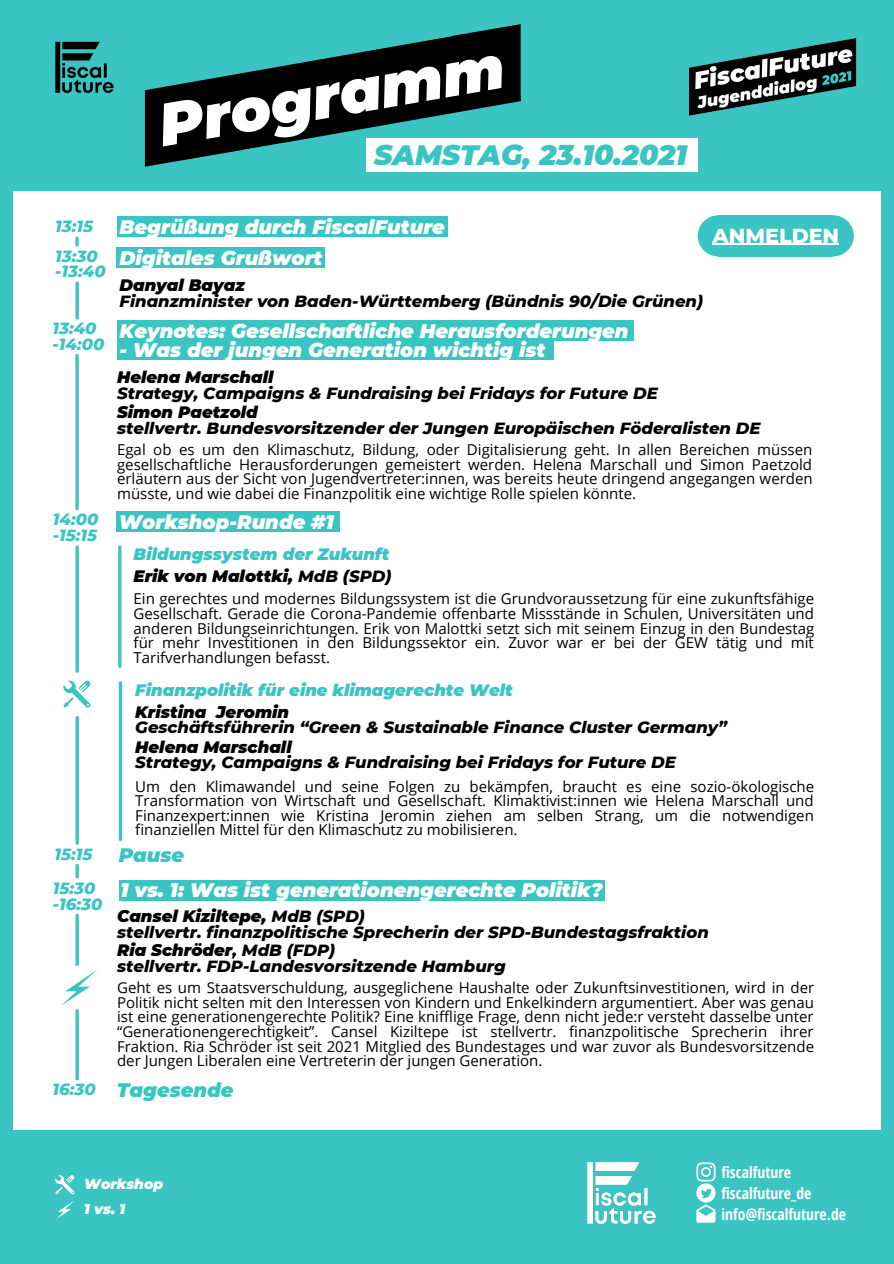
<style>
.page{position:relative;width:894px;height:1264px;background:#fff}
.page>*{position:absolute;margin:0;border:0;box-sizing:border-box;transform-origin:0 0}
.t1{font:italic 900 60px "Montserrat";color:#fff}
.t2{font:italic 900 28.05px "Montserrat";color:#3ac5c2}
.t3{font:800 20.7px "Montserrat";color:#fff}
.t4{font:italic 900 19.5px "Montserrat";color:#fff}
.t5{font:italic 900 19.5px "Montserrat";color:#3ac5c2}
.t6{font:italic 800 16.5px "Montserrat";color:#000}
.t7{font:italic 900 16.5px "Montserrat";color:#000}
.t8{font:italic 900 16.5px "Montserrat";color:#3ac5c2}
.t9{font:italic 800 16.5px "Montserrat";color:#3ac5c2}
.t10{font:700 15.75px "Open Sans Condensed";color:#fff}
.t11{font:15px/14.7px "Open Sans";color:#000;text-align:justify}
.t12{font:italic 900 13.95px "Montserrat";color:#fff}
.s1{font-weight:800}
</style>
<div class="page">
<div style="left:0;top:0;width:893px;height:1263px;background:#3ac5c2"></div>
<svg style="left:146px;top:40px;width:375px;height:102px;fill:#000"></svg>
<svg style="left:431px;top:24px;width:90px;height:77px;background:#061414"></svg>
<svg style="left:144px;top:90px;width:144px;height:77px"></svg>
<div style="left:13px;top:191px;width:867px;height:938px;background:#fff"></div>
<svg style="left:75px;top:915px;width:4px;height:163px"></svg>
<svg style="left:75px;top:547px;width:4px;height:296px"></svg>
<div style="left:117px;top:217px;width:330px;height:20px;background:#3ac5c2"></div>
<hr style="left:118px;top:547px;width:3px;height:119px;background:#3ac5c2">
<hr style="left:119px;top:683px;width:3px;height:156px;background:#3ac5c2">
<div style="left:117px;top:248px;width:208px;height:20px;background:#3ac5c2"></div>
<div style="left:117px;top:320px;width:516px;height:20px;background:#3ac5c2"></div>
<div style="left:116px;top:511px;width:223px;height:21px;background:#3ac5c2"></div>
<div style="left:119px;top:880px;width:485px;height:20px;background:#3ac5c2"></div>
<svg style="left:75px;top:238px;width:4px;height:7px"></svg>
<svg style="left:75px;top:355px;width:4px;height:153px"></svg>
<div style="left:57px;top:965px;width:43px;height:44px;background:#fff;border-radius:50%"></div>
<svg style="left:62px;top:970px;width:35px;height:35px"></svg>
<div style="left:55px;top:672px;width:44px;height:44px;background:#fff;border-radius:50%"></div>
<svg style="left:63px;top:680px;width:27px;height:27px"></svg>
<svg style="left:55px;top:1175px;width:20px;height:44px"></svg>
<img style="left:587px;top:1162px;width:68px;height:61px">
<svg style="left:696px;top:1162px;width:19px;height:60px"></svg>
<div style="left:366px;top:138px;width:331px;height:34px;background:#fff"></div>
<img style="left:55px;top:41px;width:59px;height:52px">
<img style="left:688px;top:38px;width:167px;height:78px">
<div style="left:697px;top:215px;width:41px;height:41px;background:#3ac5c2;border-radius:50%"></div>
<div style="left:718px;top:215px;width:114px;height:41px;background:#3ac5c2"></div>
<div style="left:812px;top:215px;width:41px;height:41px;background:#3ac5c2;border-radius:50%"></div>
<hr style="left:712px;top:244px;width:127px;height:1px;background:#fff">
<div style="left:117px;top:340px;width:436px;height:20px;background:#3ac5c2"></div>
<svg style="left:75px;top:283px;width:4px;height:35px"></svg>
<svg style="left:75px;top:865px;width:4px;height:11px"></svg>
<p class="t1" style="left:153px;top:90px;width:351px;rotate:-10deg">Programm</p>
<p class="t2" style="left:374px;top:137px;width:314px">SAMSTAG, 23.10.2021</p>
<p class="t9" style="left:55px;top:216px;width:40px">13:15</p>
<p class="t9" style="left:55px;top:245px;width:44px">13:30</p>
<p class="t9" style="left:55px;top:261px;width:52px">-13:40</p>
<p class="t4" style="left:119px;top:215px;width:327px">Begrüßung durch FiscalFuture</p>
<p class="t4" style="left:119px;top:246px;width:204px">Digitales Grußwort</p>
<p class="t7" style="left:119px;top:275px;width:127px">Danyal Bayaz</p>
<p class="t6" style="left:119px;top:291px;width:585px">Finanzminister von Baden-Württemberg (Bündnis 90/Die Grünen)</p>
<p class="t3" style="left:712px;top:223px;width:128px">ANMELDEN</p>
<p class="t9" style="left:52px;top:318px;width:46px">13:40</p>
<p class="t9" style="left:52px;top:334px;width:53px">-14:00</p>
<p class="t4" style="left:119px;top:319px;width:510px">Keynotes: Gesellschaftliche Herausforderungen</p>
<p class="t4" style="left:119px;top:338px;width:427px">- Was der jungen Generation wichtig ist</p>
<p class="t7" style="left:117px;top:367px;width:158px">Helena Marschall</p>
<p class="t6" style="left:117px;top:382px;width:542px">Strategy, Campaigns &amp; Fundraising bei Fridays for Future DE</p>
<p class="t7" style="left:117px;top:402px;width:142px">Simon Paetzold</p>
<p class="t6" style="left:117px;top:417px;width:645px">stellvertr. Bundesvorsitzender der Jungen Europäischen Föderalisten DE</p>
<p class="t11" style="left:117px;top:441px;width:697px">Egal ob es um den Klimaschutz, Bildung, oder Digitalisierung geht. In allen Bereichen müssen gesellschaftliche Herausforderungen gemeistert werden. Helena Marschall und Simon Paetzold erläutern aus der Sicht von Jugendvertreter:innen, was bereits heute dringend angegangen werden müsste, und wie dabei die Finanzpolitik eine wichtige Rolle spielen könnte.</p>
<p class="t9" style="left:53px;top:509px;width:47px">14:00</p>
<p class="t9" style="left:53px;top:525px;width:46px">-15:15</p>
<p class="t4" style="left:119px;top:510px;width:216px">Workshop-Runde #1</p>
<p class="t8" style="left:134px;top:544px;width:257px">Bildungssystem der Zukunft</p>
<p class="t7" style="left:134px;top:566px;width:259px">Erik von Malottki, <span class="s1">MdB (SPD)</span></p>
<p class="t11" style="left:134px;top:591px;width:682px">Ein gerechtes und modernes Bildungssystem ist die Grundvoraussetzung für eine zukunftsfähige Gesellschaft. Gerade die Corona-Pandemie offenbarte Missstände in Schulen, Universitäten und anderen Bildungseinrichtungen. Erik von Malottki setzt sich mit seinem Einzug in den Bundestag für mehr Investitionen in den Bildungssektor ein. Zuvor war er bei der GEW tätig und mit Tarifverhandlungen befasst.</p>
<p class="t8" style="left:135px;top:679px;width:379px">Finanzpolitik für eine klimagerechte Welt</p>
<p class="t7" style="left:135px;top:701px;width:155px">Kristina Jeromin</p>
<p class="t6" style="left:135px;top:717px;width:593px">Geschäftsführerin “Green &amp; Sustainable Finance Cluster Germany”</p>
<p class="t7" style="left:135px;top:736px;width:158px">Helena Marschall</p>
<p class="t6" style="left:135px;top:752px;width:542px">Strategy, Campaigns &amp; Fundraising bei Fridays for Future DE</p>
<p class="t11" style="left:135px;top:778px;width:680px">Um den Klimawandel und seine Folgen zu bekämpfen, braucht es eine sozio-ökologische Transformation von Wirtschaft und Gesellschaft. Klimaktivist:innen wie Helena Marschall und Finanzexpert:innen wie Kristina Jeromin ziehen am selben Strang, um die notwendigen finanziellen Mittel für den Klimaschutz zu mobilisieren.</p>
<p class="t9" style="left:54px;top:843px;width:40px">15:15</p>
<p class="t5" style="left:119px;top:842px;width:67px">Pause</p>
<p class="t9" style="left:53px;top:877px;width:44px">15:30</p>
<p class="t9" style="left:53px;top:893px;width:51px">-16:30</p>
<p class="t7" style="left:117px;top:905px;width:249px">Cansel Kiziltepe, <span class="s1">MdB (SPD)</span></p>
<p class="t6" style="left:117px;top:921px;width:593px">stellvertr. finanzpolitische Sprecherin der SPD-Bundestagsfraktion</p>
<p class="t7" style="left:117px;top:940px;width:220px">Ria Schröder<span class="s1">, MdB (FDP)</span></p>
<p class="t6" style="left:117px;top:955px;width:390px">stellvertr. FDP-Landesvorsitzende Hamburg</p>
<p class="t11" style="left:117px;top:979px;width:698px">Geht es um Staatsverschuldung, ausgeglichene Haushalte oder Zukunftsinvestitionen, wird in der Politik nicht selten mit den Interessen von Kindern und Enkelkindern argumentiert. Aber was genau ist eine generationengerechte Politik? Eine knifflige Frage, denn nicht jede:r versteht dasselbe unter “Generationengerechtigkeit”. Cansel Kiziltepe ist stellvertr. finanzpolitische Sprecherin ihrer Fraktion. Ria Schröder ist seit 2021 Mitglied des Bundestages und war zuvor als Bundesvorsitzende der Jungen Liberalen eine Vertreterin der jungen Generation.</p>
<p class="t4" style="left:120px;top:878px;width:483px">1 vs. 1: Was ist generationengerechte Politik?</p>
<p class="t9" style="left:52px;top:1079px;width:45px">16:30</p>
<p class="t5" style="left:117px;top:1077px;width:118px">Tagesende</p>
<p class="t12" style="left:84px;top:1175px;width:80px">Workshop</p>
<p class="t12" style="left:84px;top:1200px;width:42px">1 vs. 1</p>
<p class="t10" style="left:721px;top:1161px;width:71px">fiscalfuture</p>
<p class="t10" style="left:721px;top:1182px;width:91px">fiscalfuture_de</p>
<p class="t10" style="left:721px;top:1202px;width:126px">info@fiscalfuture.de</p>
</div>
